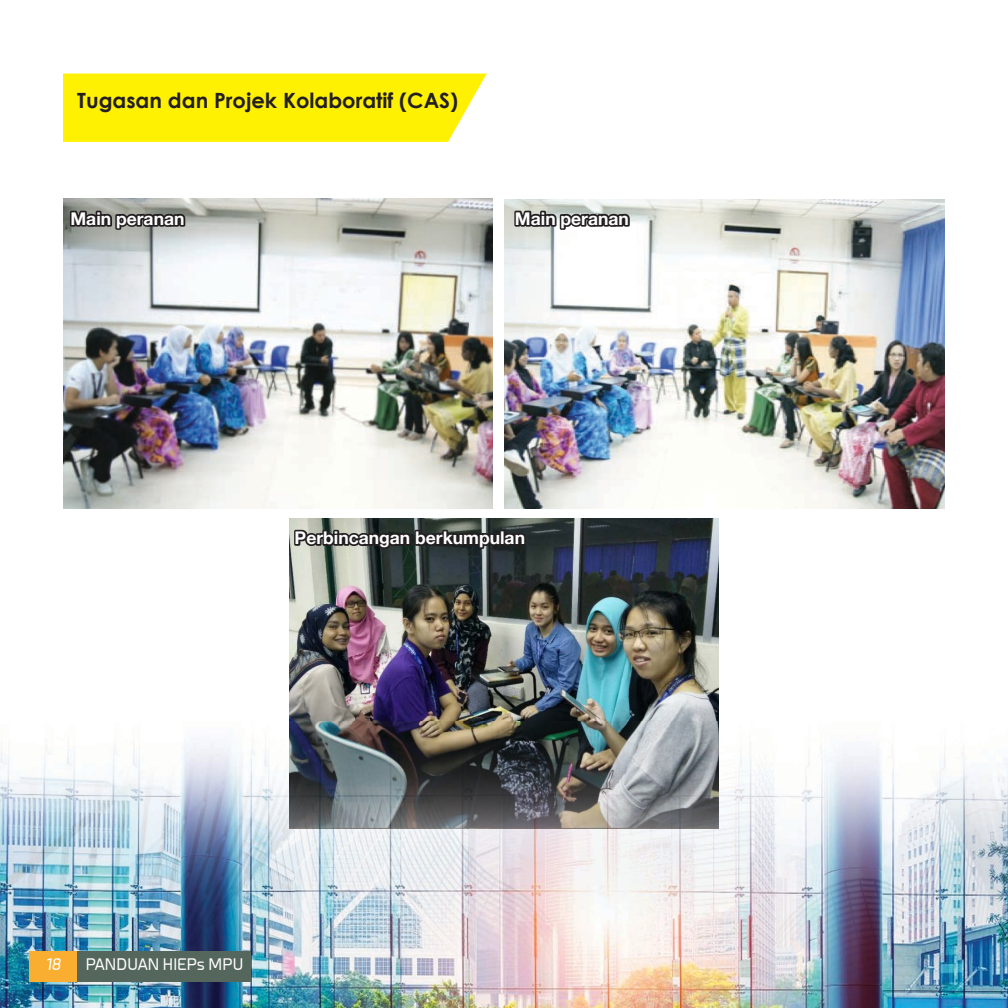
<style>
.page{position:relative;width:1008px;height:1008px;background:#fff}
.page>*{position:absolute;margin:0;border:0;box-sizing:border-box;transform-origin:0 0}
.t1{font:700 21px "Century Gothic";color:#231f20}
.t2{font:700 17.5px "Helvetica Neue";color:#fff}
.t3{font:15.75px "Esphimere";color:#fff}
.t4{font:italic 15.75px "Esphimere";color:#fff}
</style>
<div class="page">
<div style="left:63px;top:74px;width:424px;height:68px;background:#fff101"></div>
<img style="left:63px;top:198px;width:429px;height:311px">
<img style="left:289px;top:518px;width:430px;height:311px">
<img style="left:504px;top:200px;width:441px;height:309px">
<img style="left:0;top:722px;width:297px;height:286px">
<img style="left:711px;top:722px;width:297px;height:286px">
<img style="left:296px;top:829px;width:416px;height:179px">
<svg style="left:514px;top:211px;width:116px;height:19px;background:#626160"></svg>
<svg style="left:70px;top:211px;width:115px;height:19px;background:#4d4b49"></svg>
<svg style="left:294px;top:530px;width:232px;height:19px;background:#343433"></svg>
<div style="left:77px;top:951px;width:174px;height:31px;background:#55675c"></div>
<div style="left:29px;top:951px;width:48px;height:31px;background:#faae31"></div>
<p class="t1" style="left:77px;top:88px;width:382px">Tugasan dan Projek Kolaboratif (CAS)</p>
<p class="t2" style="left:70px;top:205px;width:116px">Main peranan</p>
<p class="t2" style="left:515px;top:205px;width:116px">Main peranan</p>
<p class="t2" style="left:295px;top:524px;width:232px">Perbincangan berkumpulan</p>
<p class="t4" style="left:46px;top:956px;width:16px">18</p>
<p class="t3" style="left:86px;top:956px;width:159px">PANDUAN HIEPs MPU</p>
</div>
